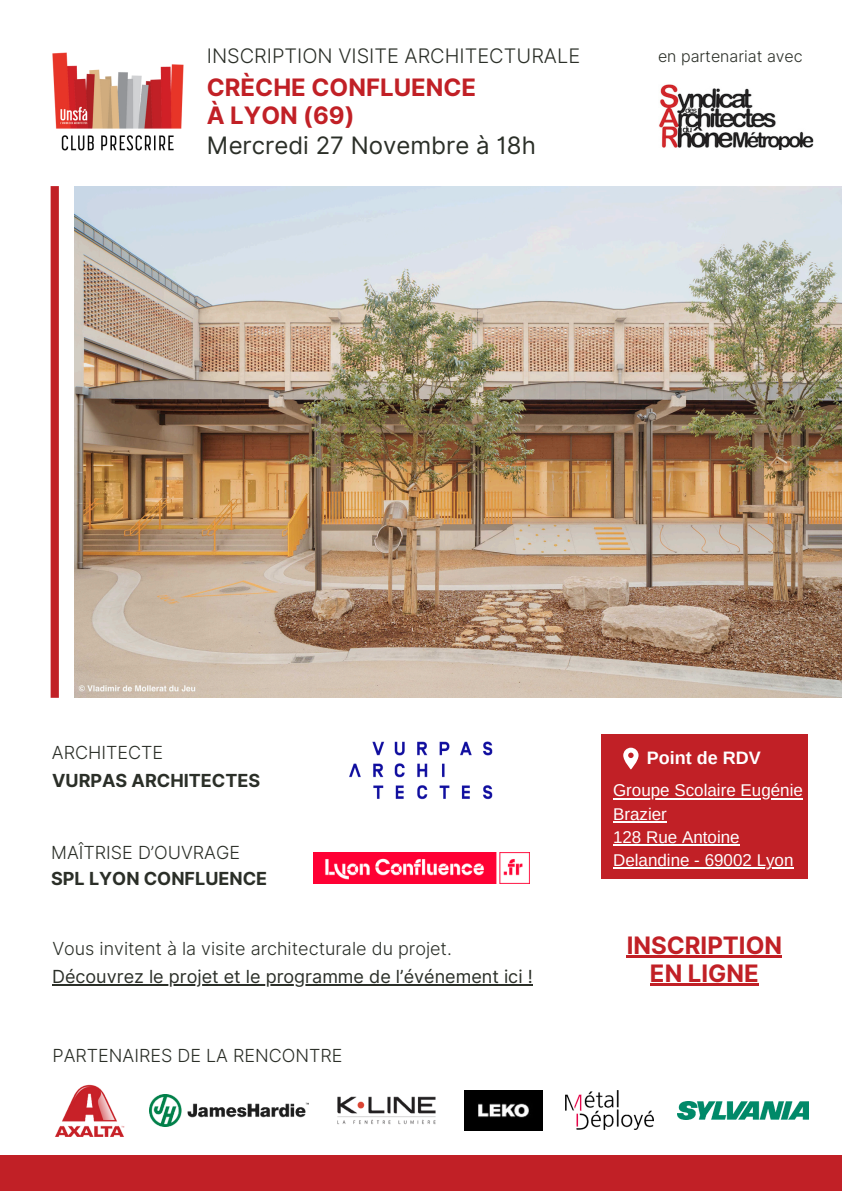
<style>
.page{position:relative;width:842px;height:1191px;background:#fff}
.page>*{position:absolute;margin:0;border:0;box-sizing:border-box;transform-origin:0 0}
.t1{font:700 24px/27.8px "Inter";color:#c12026}
.t2{font:24px "Inter";color:#2b2f28}
.t3{font:300 20px "Inter";color:#2b2f28}
.t4{font:300 18px "Inter";color:#2b2f28}
.t5{font:18px "Inter";color:#2b2f28}
.t6{font:700 18px "Inter";color:#2b2f28}
.t7{font:700 18px "Arimo";color:#fff}
.t8{font:17px/23.2px "Arimo";color:#fff}
.t9{font:300 16px "Inter";color:#2b2f28}
</style>
<div class="page">
<div style="left:0;top:1155px;width:842px;height:35px;background:#c12026"></div>
<img style="left:52px;top:53px;width:132px;height:97px">
<div style="left:51px;top:186px;width:8px;height:511px;background:#c12026"></div>
<div style="left:601px;top:733px;width:207px;height:145px;background:#c12026"></div>
<svg style="left:623px;top:747px;width:15px;height:22px"></svg>
<img style="left:74px;top:186px;width:768px;height:511px">
<img style="left:55px;top:1084px;width:70px;height:52px">
<img style="left:659px;top:84px;width:154px;height:65px">
<hr style="left:627px;top:955px;width:155px;height:2px;background:#c12026">
<hr style="left:650px;top:983px;width:109px;height:2px;background:#c12026">
<hr style="left:52px;top:984px;width:481px;height:1px;background:#2b2f28">
<hr style="left:613px;top:797px;width:190px;height:2px;background:#fff">
<hr style="left:613px;top:821px;width:54px;height:1px;background:#fff">
<hr style="left:613px;top:844px;width:127px;height:1px;background:#fff">
<hr style="left:613px;top:867px;width:180px;height:2px;background:#fff">
<img style="left:337px;top:1096px;width:99px;height:29px">
<img style="left:149px;top:1094px;width:159px;height:31px">
<img style="left:464px;top:1090px;width:78px;height:40px">
<img style="left:566px;top:1090px;width:87px;height:39px">
<img style="left:677px;top:1101px;width:131px;height:18px">
<img style="left:349px;top:741px;width:144px;height:58px">
<img style="left:313px;top:852px;width:216px;height:31px">
<p class="t3" style="left:207px;top:44px;width:375px">INSCRIPTION VISITE ARCHITECTURALE</p>
<p class="t1" style="left:207px;top:73px;width:271px">CRÈCHE CONFLUENCE<br>À LYON (69)</p>
<h5 class="t2" style="left:207px;top:131px;width:331px">Mercredi 27 Novembre à 18h</h5>
<p class="t9" style="left:658px;top:47px;width:146px">en partenariat avec</p>
<p class="t4" style="left:52px;top:741px;width:113px">ARCHITECTE</p>
<h5 class="t6" style="left:52px;top:769px;width:210px">VURPAS ARCHITECTES</h5>
<p class="t4" style="left:51px;top:841px;width:190px">MAÎTRISE D’OUVRAGE</p>
<p class="t6" style="left:51px;top:867px;width:218px">SPL LYON CONFLUENCE</p>
<p class="t4" style="left:52px;top:937px;width:401px">Vous invitent à la visite architecturale du projet.</p>
<p class="t5" style="left:52px;top:965px;width:482px">Découvrez le projet et le programme de l’événement ici !</p>
<h6 class="t4" style="left:52px;top:1044px;width:292px">PARTENAIRES DE LA RENCONTRE</h6>
<p class="t7" style="left:647px;top:747px;width:115px">Point de RDV</p>
<p class="t8" style="left:613px;top:778px;width:191px">Groupe Scolaire Eugénie<br>Brazier</p>
<h4 class="t8" style="left:613px;top:825px;width:128px">128 Rue Antoine</h4>
<h1 class="t8" style="left:613px;top:848px;width:182px">Delandine - 69002 Lyon</h1>
<h6 class="t1" style="left:627px;top:931px;width:157px;text-align:center">INSCRIPTION<br>EN LIGNE</h6>
</div>
